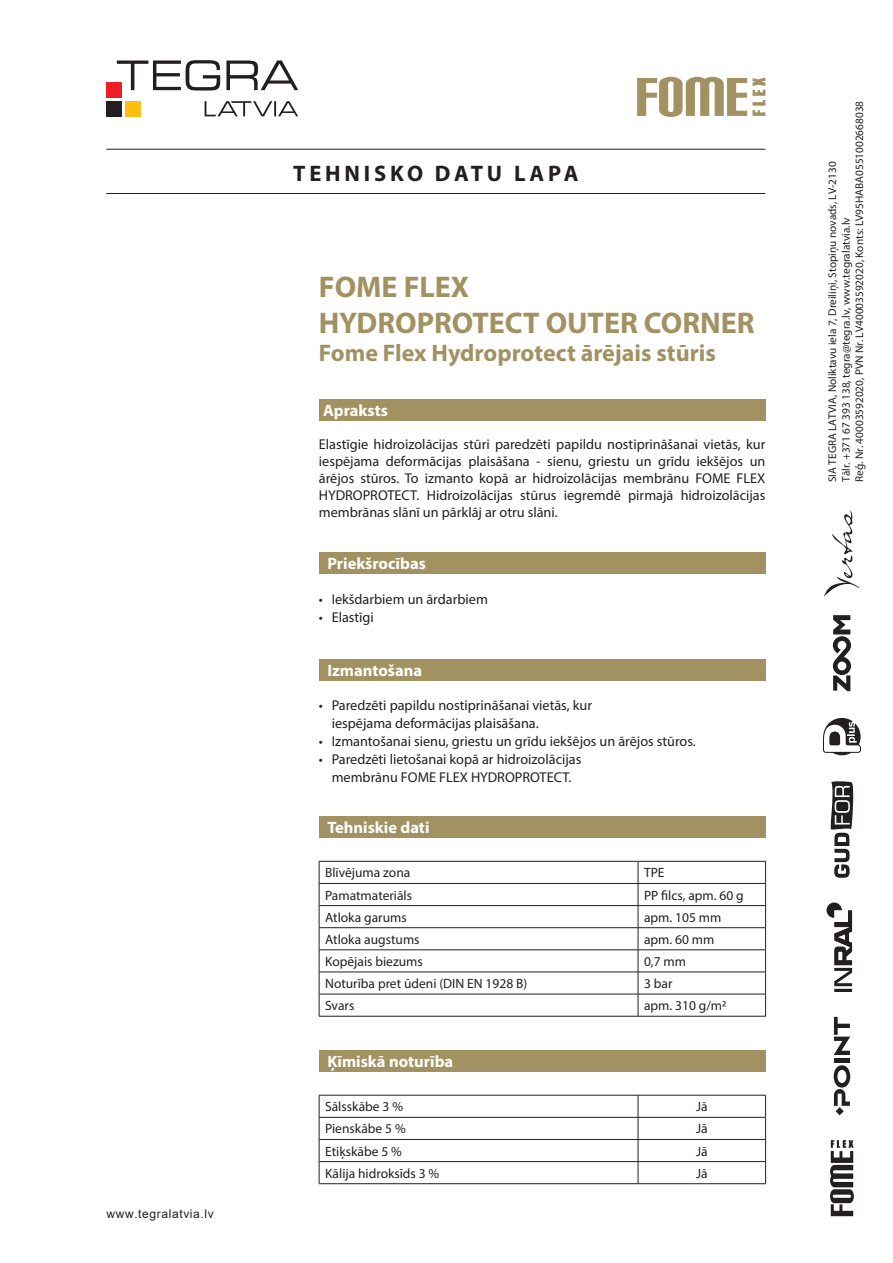
<style>
.page{position:relative;width:893px;height:1263px;background:#fff}
.page>*{position:absolute;margin:0;border:0;box-sizing:border-box;transform-origin:0 0}
.t1{font:700 30px/36px "Myriad Pro";color:#a29161}
.t2{font:700 24px "Myriad Pro";color:#a29161}
.t3{font:700 22.5px "Myriad Pro";letter-spacing:.17em;color:#231f20}
.t4{font:700 16.5px "Myriad Pro";color:#fff}
.t5{font:14.25px/17.1px "Myriad Pro";color:#231f20;text-align:justify}
.t6{font:13.5px "Myriad Pro";color:#231f20}
.t7{font:12px "Arial";letter-spacing:.05em;color:#231f20}
.t8{font:11.25px/13.5px "Myriad Pro";color:#231f20}
</style>
<div class="page">
<div style="left:106px;top:83px;width:16px;height:15px;background:#ee1d23"></div>
<div style="left:125px;top:101px;width:15px;height:15px;background:#fdbe12"></div>
<div style="left:106px;top:101px;width:16px;height:15px;background:#231f20"></div>
<svg style="left:117px;top:60px;width:181px;height:31px"></svg>
<svg style="left:205px;top:101px;width:93px;height:15px"></svg>
<svg style="left:637px;top:77px;width:128px;height:40px"></svg>
<hr style="left:106px;top:193px;width:659px;height:1px;background:#231f20">
<hr style="left:106px;top:149px;width:659px;height:1px;background:#231f20">
<svg style="left:830px;top:1140px;width:24px;height:76px"></svg>
<div style="left:834px;top:1058px;width:16px;height:5px;background:#231f20"></div>
<svg style="left:834px;top:1017px;width:16px;height:38px"></svg>
<svg style="left:834px;top:1065px;width:16px;height:41px"></svg>
<svg style="left:836px;top:1107px;width:8px;height:8px"></svg>
<svg style="left:823px;top:718px;width:38px;height:37px"></svg>
<svg style="left:824px;top:510px;width:36px;height:87px"></svg>
<hr style="left:834px;top:989px;width:18px;height:3px;background:#231f20">
<svg style="left:826px;top:902px;width:26px;height:84px"></svg>
<svg style="left:831px;top:781px;width:23px;height:97px"></svg>
<svg style="left:833px;top:615px;width:18px;height:76px"></svg>
<div style="left:319px;top:400px;width:446px;height:21px;background:#a29161"></div>
<div style="left:319px;top:553px;width:446px;height:21px;background:#a29161"></div>
<div style="left:319px;top:659px;width:446px;height:21px;background:#a29161"></div>
<div style="left:319px;top:816px;width:446px;height:22px;background:#a29161"></div>
<hr style="left:319px;top:861px;width:319px;height:1px;background:#231f20">
<hr style="left:638px;top:861px;width:128px;height:1px;background:#231f20">
<hr style="left:319px;top:883px;width:319px;height:1px;background:#231f20">
<hr style="left:638px;top:883px;width:128px;height:1px;background:#231f20">
<hr style="left:319px;top:905px;width:319px;height:1px;background:#231f20">
<hr style="left:638px;top:905px;width:128px;height:1px;background:#231f20">
<hr style="left:319px;top:927px;width:319px;height:1px;background:#231f20">
<hr style="left:638px;top:927px;width:128px;height:1px;background:#231f20">
<hr style="left:319px;top:949px;width:319px;height:1px;background:#231f20">
<hr style="left:638px;top:949px;width:128px;height:1px;background:#231f20">
<hr style="left:319px;top:972px;width:319px;height:1px;background:#231f20">
<hr style="left:638px;top:972px;width:128px;height:1px;background:#231f20">
<hr style="left:319px;top:994px;width:319px;height:1px;background:#231f20">
<svg style="left:319px;top:861px;width:1px;height:155px"></svg>
<hr style="left:638px;top:994px;width:128px;height:1px;background:#231f20">
<svg style="left:638px;top:861px;width:1px;height:155px"></svg>
<svg style="left:765px;top:861px;width:1px;height:155px"></svg>
<hr style="left:319px;top:1016px;width:319px;height:1px;background:#231f20">
<hr style="left:638px;top:1016px;width:128px;height:1px;background:#231f20">
<div style="left:319px;top:1050px;width:446px;height:21px;background:#a29161"></div>
<hr style="left:319px;top:1095px;width:319px;height:1px;background:#231f20">
<hr style="left:638px;top:1095px;width:128px;height:1px;background:#231f20">
<hr style="left:319px;top:1117px;width:319px;height:1px;background:#231f20">
<hr style="left:638px;top:1117px;width:128px;height:1px;background:#231f20">
<hr style="left:319px;top:1139px;width:319px;height:1px;background:#231f20">
<hr style="left:638px;top:1139px;width:128px;height:1px;background:#231f20">
<hr style="left:319px;top:1161px;width:319px;height:1px;background:#231f20">
<svg style="left:319px;top:1095px;width:1px;height:88px"></svg>
<hr style="left:638px;top:1161px;width:128px;height:1px;background:#231f20">
<svg style="left:638px;top:1095px;width:1px;height:88px"></svg>
<svg style="left:765px;top:1095px;width:1px;height:88px"></svg>
<hr style="left:319px;top:1183px;width:319px;height:1px;background:#231f20">
<hr style="left:638px;top:1183px;width:128px;height:1px;background:#231f20">
<p class="t7" style="left:106px;top:1205px;width:109px">www.tegralatvia.lv</p>
<h3 class="t3" style="left:293px;top:158px;width:287px">TEHNISKO DATU LAPA</h3>
<h1 class="t1" style="left:319px;top:267px;width:437px">FOME FLEX<br>HYDROPROTECT OUTER CORNER</h1>
<h2 class="t2" style="left:319px;top:338px;width:398px">Fome Flex Hydroprotect ārējais stūris</h2>
<p class="t4" style="left:323px;top:400px;width:66px">Apraksts</p>
<p class="t5" style="left:319px;top:435px;width:448px">Elastīgie hidroizolācijas stūri paredzēti papildu nostiprināšanai vietās, kur iespējama deformācijas plaisāšana - sienu, griestu un grīdu iekšējos un ārējos stūros. To izmanto kopā ar hidroizolācijas membrānu FOME FLEX HYDROPROTECT. Hidroizolācijas stūrus iegremdē pirmajā hidroizolācijas membrānas slānī un pārklāj ar otru slāni.</p>
<p class="t4" style="left:327px;top:553px;width:100px">Priekšrocības</p>
<p class="t5" style="left:319px;top:590px;width:170px">• Iekšdarbiem un ārdarbiem</p>
<p class="t5" style="left:319px;top:608px;width:56px">• Elastīgi</p>
<p class="t4" style="left:327px;top:659px;width:96px">Izmantošana</p>
<p class="t5" style="left:332px;top:696px;width:262px;line-height:18px;text-indent:-13px">• Paredzēti papildu nostiprināšanai vietās, kur iespējama deformācijas plaisāšana.</p>
<p class="t5" style="left:319px;top:733px;width:378px">• Izmantošanai sienu, griestu un grīdu iekšējos un ārējos stūros.</p>
<p class="t5" style="left:319px;top:750px;width:264px;line-height:18px;text-align:center">• Paredzēti lietošanai kopā ar hidroizolācijas membrānu FOME FLEX HYDROPROTECT.</p>
<p class="t4" style="left:327px;top:817px;width:104px">Tehniskie dati</p>
<p class="t6" style="left:325px;top:864px;width:87px">Blīvējuma zona</p>
<p class="t6" style="left:644px;top:864px;width:22px">TPE</p>
<p class="t6" style="left:325px;top:887px;width:89px">Pamatmateriāls</p>
<p class="t6" style="left:644px;top:887px;width:101px">PP filcs, apm. 60 g</p>
<p class="t6" style="left:325px;top:909px;width:83px">Atloka garums</p>
<p class="t6" style="left:644px;top:909px;width:79px">apm. 105 mm</p>
<p class="t6" style="left:325px;top:931px;width:96px">Atloka augstums</p>
<p class="t6" style="left:644px;top:931px;width:72px">apm. 60 mm</p>
<p class="t6" style="left:325px;top:953px;width:99px">Kopējais biezums</p>
<p class="t6" style="left:644px;top:953px;width:44px">0,7 mm</p>
<p class="t6" style="left:325px;top:975px;width:204px">Noturība pret ūdeni (DIN EN 1928 B)</p>
<p class="t6" style="left:644px;top:975px;width:30px">3 bar</p>
<p class="t6" style="left:325px;top:997px;width:31px">Svars</p>
<p class="t6" style="left:644px;top:997px;width:84px">apm. 310 g/m2</p>
<p class="t4" style="left:327px;top:1051px;width:127px">Ķīmiskā noturība</p>
<p class="t6" style="left:325px;top:1098px;width:79px">Sālsskābe 3 %</p>
<p class="t6" style="left:696px;top:1098px;width:13px">Jā</p>
<p class="t6" style="left:325px;top:1120px;width:82px">Pienskābe 5 %</p>
<p class="t6" style="left:696px;top:1120px;width:13px">Jā</p>
<p class="t6" style="left:325px;top:1143px;width:78px">Etiķskābe 5 %</p>
<p class="t6" style="left:696px;top:1143px;width:13px">Jā</p>
<p class="t6" style="left:325px;top:1165px;width:116px">Kālija hidroksīds 3 %</p>
<p class="t6" style="left:696px;top:1165px;width:13px">Jā</p>
<p class="t8" style="left:825px;top:482px;width:383px;rotate:-90deg">SIA TEGRA LATVIA, Noliktavu iela 7, Dreiliņi, Stopiņu novads, LV-2130<br>Tālr. +371 67 393 138, tegra@tegra.lv, www.tegralatvia.lv<br>Reģ. Nr. 40003592020, PVN Nr. LV40003592020, Konts: LV95HABA0551002668038</p>
</div>
